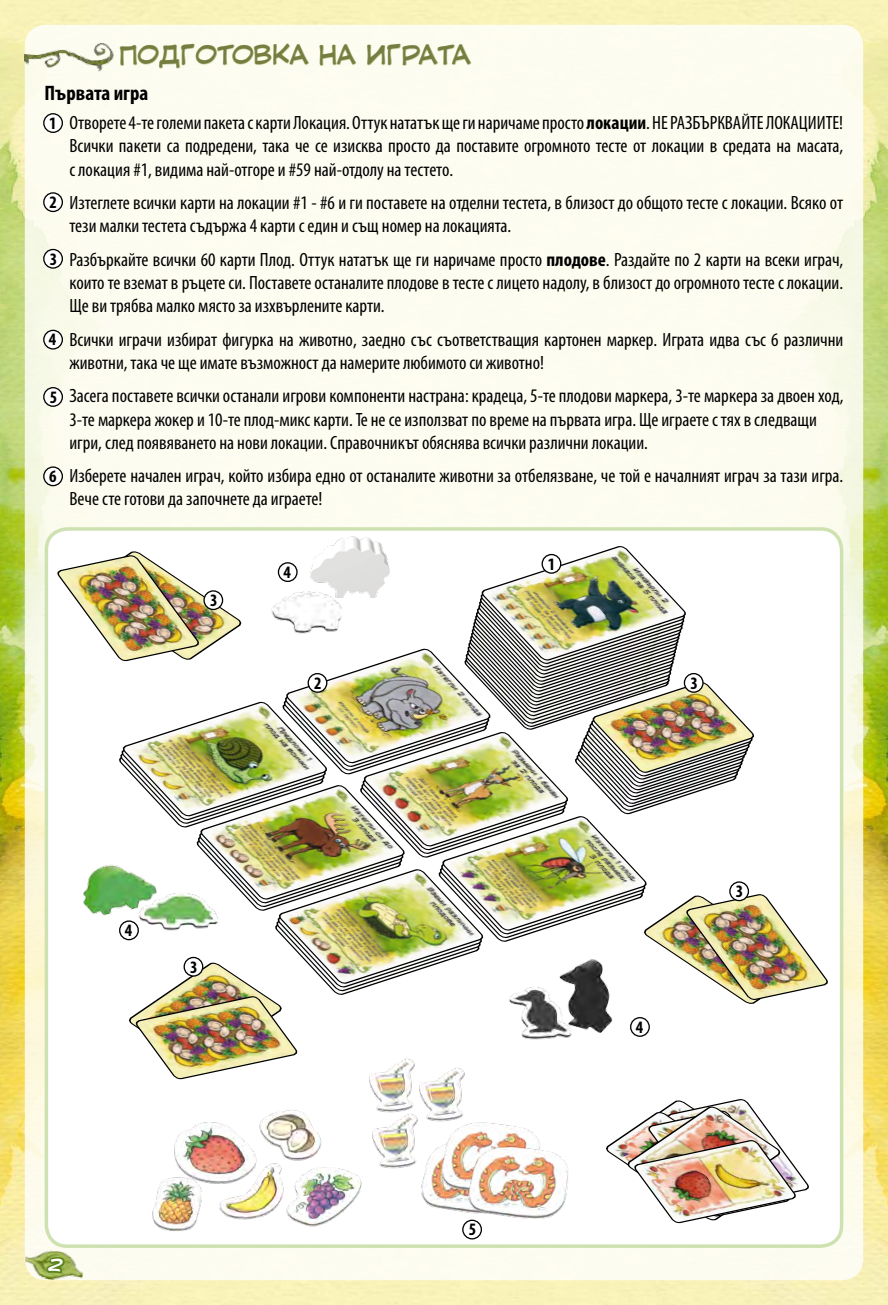
<style>
.page{position:relative;width:888px;height:1305px;background:#fff}
.page>*{position:absolute;margin:0;border:0;box-sizing:border-box;transform-origin:0 0}
.t1{font:24.5px "CC Comicrazy";color:#777d40}
.t2{font:700 condensed 21px "Myriad Pro";color:#000}
.t3{font:condensed 19.25px/23.1px "Myriad Pro";color:#000}
.t4{font:700 condensed 17.5px "Myriad Pro";color:#000}
.s1{font-weight:700}
</style>
<div class="page">
<img style="left:0;top:0;width:149px;height:1305px">
<img style="left:149px;top:0;width:739px;height:1305px">
<div style="left:25px;top:25px;width:838px;height:1255px;background:#fffef5;border-radius:21px"></div>
<img style="left:23px;top:1248px;width:62px;height:34px">
<div style="left:46px;top:529px;width:796px;height:717px;background:#fff;border-radius:21px"></div>
<div style="left:45px;top:527px;width:798px;height:721px;border:4px solid #cee1b1;border-radius:21px"></div>
<div style="left:44px;top:388px;width:18px;height:18px;background:#fff;border-radius:50%"></div>
<div style="left:43px;top:387px;width:20px;height:20px;border:1px solid #000;border-radius:50%"></div>
<div style="left:44px;top:193px;width:18px;height:18px;background:#fff;border-radius:50%"></div>
<div style="left:43px;top:192px;width:20px;height:20px;border:1px solid #000;border-radius:50%"></div>
<div style="left:44px;top:467px;width:18px;height:18px;background:#fff;border-radius:50%"></div>
<div style="left:43px;top:466px;width:20px;height:20px;border:1px solid #000;border-radius:50%"></div>
<div style="left:44px;top:249px;width:18px;height:19px;background:#fff;border-radius:50%"></div>
<div style="left:43px;top:249px;width:20px;height:20px;border:1px solid #000;border-radius:50%"></div>
<div style="left:44px;top:330px;width:18px;height:19px;background:#fff;border-radius:50%"></div>
<div style="left:43px;top:330px;width:20px;height:19px;border:1px solid #000;border-radius:50%"></div>
<div style="left:44px;top:114px;width:18px;height:18px;background:#fff;border-radius:50%"></div>
<div style="left:43px;top:113px;width:20px;height:20px;border:1px solid #000;border-radius:50%"></div>
<img style="left:606px;top:1099px;width:203px;height:125px">
<svg style="left:463px;top:1220px;width:18px;height:19px"></svg>
<div style="left:462px;top:1219px;width:20px;height:20px;border:1px solid #000;border-radius:50%"></div>
<img style="left:57px;top:546px;width:771px;height:534px">
<svg style="left:308px;top:673px;width:19px;height:19px"></svg>
<div style="left:308px;top:673px;width:19px;height:20px;border:1px solid #000;border-radius:50%"></div>
<img style="left:360px;top:1052px;width:70px;height:55px">
<img style="left:409px;top:1061px;width:70px;height:61px">
<img style="left:372px;top:1107px;width:61px;height:62px">
<img style="left:152px;top:1178px;width:50px;height:53px">
<img style="left:219px;top:1163px;width:65px;height:57px">
<img style="left:414px;top:1141px;width:47px;height:71px">
<img style="left:434px;top:1122px;width:107px;height:72px">
<img style="left:461px;top:1146px;width:107px;height:72px">
<img style="left:171px;top:1122px;width:89px;height:64px">
<img style="left:258px;top:1110px;width:64px;height:53px">
<img style="left:285px;top:1162px;width:77px;height:65px">
<img style="left:554px;top:946px;width:69px;height:96px">
<img style="left:74px;top:860px;width:87px;height:59px">
<img style="left:303px;top:536px;width:96px;height:65px">
<img style="left:271px;top:591px;width:71px;height:42px">
<img style="left:139px;top:892px;width:79px;height:38px">
<img style="left:508px;top:987px;width:64px;height:52px">
<svg style="left:119px;top:43px;width:190px;height:26px"></svg>
<svg style="left:319px;top:44px;width:38px;height:22px"></svg>
<svg style="left:367px;top:43px;width:105px;height:23px"></svg>
<img style="left:25px;top:34px;width:89px;height:38px">
<svg style="left:37px;top:1256px;width:30px;height:20px"></svg>
<p class="t1" style="left:119px;top:40px;width:353px">ПОДГОТОВКА НА ИГРАТА</p>
<p class="t2" style="left:45px;top:80px;width:105px">Първата игра</p>
<p class="t3" style="left:69px;top:111px;width:775px;text-align:justify">Отворете 4-те големи пакета с карти Локация. Оттук нататък ще ги наричаме просто <span class="s1">локации</span>. НЕ РАЗБЪРКВАЙТЕ ЛОКАЦИИТЕ!<br>Всички пакети са подредени, така че се изисква просто да поставите огромното тесте от локации в средата на масата, с локация #1, видима най-отгоре и #59 най-отдолу на тестето.</p>
<p class="t3" style="left:69px;top:191px;width:775px">Изтеглете всички карти на локации #1 - #6 и ги поставете на отделни тестета, в близост до общото тесте с локации. Всяко от тези малки тестета съдържа 4 карти с един и същ номер на локацията.</p>
<p class="t3" style="left:69px;top:248px;width:775px;text-align:justify">Разбъркайте всички 60 карти Плод. Оттук нататък ще ги наричаме просто <span class="s1">плодове</span>. Раздайте по 2 карти на всеки играч, които те вземат в ръцете си. Поставете останалите плодове в тесте с лицето надолу, в близост до огромното тесте с локации.<br>Ще ви трябва малко място за изхвърлените карти.</p>
<p class="t3" style="left:69px;top:327px;width:775px">Всички играчи избират фигурка на животно, заедно със съответстващия картонен маркер. Играта идва със 6 различни животни, така че ще имате възможност да намерите любимото си животно!</p>
<p class="t3" style="left:69px;top:384px;width:775px">Засега поставете всички останали игрови компоненти настрана: крадеца, 5-те плодови маркера, 3-те маркера за двоен ход,<br>3-те маркера жокер и 10-те плод-микс карти. Те не се използват по време на първата игра. Ще играете с тях в следващи игри, след появяването на нови локации. Справочникът обяснява всички различни локации.</p>
<p class="t3" style="left:69px;top:464px;width:775px">Изберете начален играч, който избира едно от останалите животни за отбелязване, че той е началният играч за тази игра.<br>Вече сте готови да започнете да играете!</p>
<p class="t4" style="left:49px;top:112px;width:9px">1</p>
<p class="t4" style="left:50px;top:191px;width:9px">2</p>
<p class="t4" style="left:50px;top:248px;width:9px">3</p>
<p class="t4" style="left:49px;top:328px;width:9px">4</p>
<p class="t4" style="left:50px;top:386px;width:9px">5</p>
<p class="t4" style="left:49px;top:465px;width:9px">6</p>
<p class="t4" style="left:210px;top:589px;width:9px">3</p>
<p class="t4" style="left:283px;top:561px;width:9px">4</p>
<p class="t4" style="left:314px;top:672px;width:9px">2</p>
<p class="t4" style="left:125px;top:919px;width:9px">4</p>
<p class="t4" style="left:190px;top:956px;width:9px">3</p>
<p class="t4" style="left:548px;top:553px;width:9px">1</p>
<p class="t4" style="left:469px;top:1218px;width:9px">5</p>
<p class="t4" style="left:690px;top:672px;width:9px">3</p>
<p class="t4" style="left:636px;top:1016px;width:9px">4</p>
<p class="t4" style="left:736px;top:880px;width:9px">3</p>
</div>
